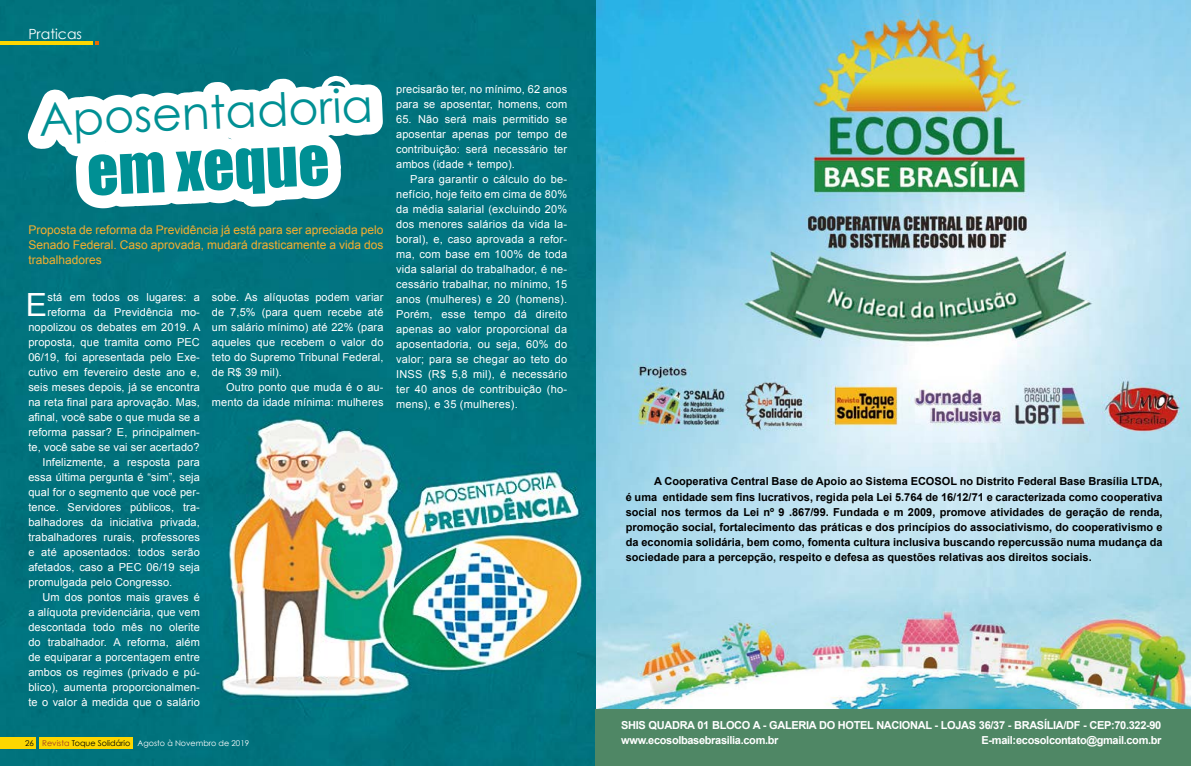
<style>
.page{position:relative;width:1191px;height:766px;background:#fff}
.page>*{position:absolute;margin:0;border:0;box-sizing:border-box;transform-origin:0 0}
.t1{font:61.3px "Impact";color:#009094}
.t2{font:46px "Century Gothic";color:#009094}
.t3{font:32px "Arial";color:#fff}
.t4{font:14px "Century Gothic";color:#fff}
.t5{font:12px/15px "Arial";color:#f5ae2e;text-align:justify}
.t6{font:11px/15px "Arial";letter-spacing:.01em;color:#fff;text-align:justify}
.t7{font:700 11px/15px "Arial";color:#000;text-align:justify}
.t8{font:700 11px/15px "Arial";letter-spacing:-.03em;color:#fff}
.t9{font:8px "Century Gothic";color:#fff}
.s1{color:#010200}
.s2{color:#a33c25}
</style>
<div class="page">
<img style="left:0;top:0;width:597px;height:765px">
<hr style="left:0;top:41px;width:92px;height:3px;background:#fdd700">
<div style="left:0;top:737px;width:35px;height:11px;background:#fdd700"></div>
<div style="left:40px;top:737px;width:93px;height:11px;background:#fdd700"></div>
<img style="left:597px;top:0;width:594px;height:709px">
<svg style="left:1px;top:21px;width:399px;height:327px"></svg>
<div style="left:595px;top:709px;width:596px;height:56px;background:#4f8765"></div>
<p class="t4" style="left:28px;top:25px;width:55px">Praticas</p>
<h2 class="t2" style="left:37px;top:93px;width:336px;rotate:-3deg">Aposentadoria</h2>
<h1 class="t1" style="left:85px;top:123px;width:244px;rotate:-2deg">em xeque</h1>
<p class="t5" style="left:28px;top:222px;width:357px">Proposta de reforma da Previdência já está para ser apreciada pelo Senado Federal. Caso aprovada, mudará drasticamente a vida dos trabalhadores</p>
<h3 class="t3" style="left:26px;top:283px;width:23px">E</h3>
<p class="t6" style="left:47px;top:289px;width:154px">stá em todos os lugares: a</p>
<p class="t6" style="left:47px;top:304px;width:154px">reforma da Previdência mo-</p>
<p class="t6" style="left:28px;top:319px;width:174px">nopolizou os debates em 2019. A</p>
<p class="t6" style="left:28px;top:334px;width:173px">proposta, que tramita como PEC</p>
<p class="t6" style="left:28px;top:349px;width:173px">06/19, foi apresentada pelo Exe-</p>
<p class="t6" style="left:28px;top:364px;width:173px">cutivo em fevereiro deste ano e,</p>
<p class="t6" style="left:28px;top:379px;width:173px">seis meses depois, já se encontra</p>
<p class="t6" style="left:28px;top:394px;width:173px">na reta final para aprovação. Mas,</p>
<p class="t6" style="left:28px;top:409px;width:173px">afinal, você sabe o que muda se a</p>
<p class="t6" style="left:28px;top:424px;width:173px">reforma passar? E, principalmen-</p>
<p class="t6" style="left:28px;top:439px;width:173px">te, você sabe se vai ser acertado?</p>
<p class="t6" style="left:43px;top:454px;width:159px">Infelizmente, a resposta para</p>
<p class="t6" style="left:28px;top:469px;width:173px">essa última pergunta é “sim”, seja</p>
<p class="t6" style="left:28px;top:484px;width:173px">qual for o segmento que você per-</p>
<p class="t6" style="left:28px;top:499px;width:173px">tence. Servidores públicos, tra-</p>
<p class="t6" style="left:28px;top:514px;width:173px">balhadores da iniciativa privada,</p>
<p class="t6" style="left:28px;top:529px;width:173px">trabalhadores rurais, professores</p>
<p class="t6" style="left:28px;top:544px;width:173px">e até aposentados: todos serão</p>
<p class="t6" style="left:28px;top:559px;width:173px">afetados, caso a PEC 06/19 seja</p>
<p class="t6" style="left:28px;top:574px;width:145px">promulgada pelo Congresso.</p>
<p class="t6" style="left:43px;top:589px;width:159px">Um dos pontos mais graves é</p>
<p class="t6" style="left:28px;top:604px;width:173px">a alíquota previdenciária, que vem</p>
<p class="t6" style="left:28px;top:619px;width:173px">descontada todo mês no olerite</p>
<p class="t6" style="left:28px;top:634px;width:173px">do trabalhador. A reforma, além</p>
<p class="t6" style="left:28px;top:649px;width:173px">de equiparar a porcentagem entre</p>
<p class="t6" style="left:28px;top:664px;width:173px">ambos os regimes (privado e pú-</p>
<p class="t6" style="left:28px;top:679px;width:173px">blico), aumenta proporcionalmen-</p>
<p class="t6" style="left:28px;top:694px;width:173px">te o valor à medida que o salário</p>
<p class="t6" style="left:212px;top:289px;width:173px">sobe. As alíquotas podem variar de 7,5% (para quem recebe até um salário mínimo) até 22% (para aqueles que recebem o valor do teto do Supremo Tribunal Federal, de R$ 39 mil).</p>
<p class="t6" style="left:212px;top:379px;width:173px;text-align:right">Outro ponto que muda é o au&shy;mento da idade mínima: mulheres</p>
<p class="t9" style="left:25px;top:737px;width:226px"><span class="s1">26</span> <span class="s2">Revista</span> <span class="s1">Toque Solidário</span> Agosto à Novembro de 2019</p>
<p class="t6" style="left:396px;top:82px;width:172px">precisarão ter, no mínimo, 62 anos para se aposentar, homens, com</p>
<p class="t6" style="left:396px;top:112px;width:172px">65. Não será mais permitido se aposentar apenas por tempo de contribuição: será necessário ter ambos (idade + tempo).</p>
<p class="t6" style="left:396px;top:172px;width:172px;text-indent:14px">Para garantir o cálculo do be&shy;nefício, hoje feito em cima de 80% da média salarial (excluindo 20% dos menores salários da vida la&shy;boral), e, caso aprovada a refor&shy;ma, com base em 100% de toda vida salarial do trabalhador, é ne&shy;cessário trabalhar, no mínimo, 15 anos (mulheres) e 20 (homens).<br>Porém, esse tempo dá direito apenas ao valor proporcional da aposentadoria, ou seja, 60% do valor; para se chegar ao teto do INSS (R$ 5,8 mil), é necessário ter 40 anos de contribuição (ho&shy;mens), e 35 (mulheres).</p>
<p class="t7" style="left:626px;top:474px;width:538px;text-indent:28px">A Cooperativa Central Base de Apoio ao Sistema ECOSOL no Distrito Federal Base Brasília LTDA, é uma entidade sem fins lucrativos, regida pela Lei 5.764 de 16/12/71 e caracterizada como cooperativa social nos termos da Lei nº 9 .867/99. Fundada e m 2009, promove atividades de geração de renda, promoção social, fortalecimento das práticas e dos princípios do associativismo, do cooperativismo e da economia solidária, bem como, fomenta cultura inclusiva buscando repercussão numa mudança da sociedade para a percepção, respeito e defesa as questões relativas aos direitos sociais.</p>
<p class="t8" style="left:621px;top:717px;width:541px">SHIS QUADRA 01 BLOCO A - GALERIA DO HOTEL NACIONAL - LOJAS 36/37 - BRASÍLIA/DF - CEP:70.322-90 www.ecosolbasebrasilia.com.br</p>
<p class="t8" style="left:981px;top:732px;width:181px">E-mail: ecosolcontato@gmail.com.br</p>
</div>
